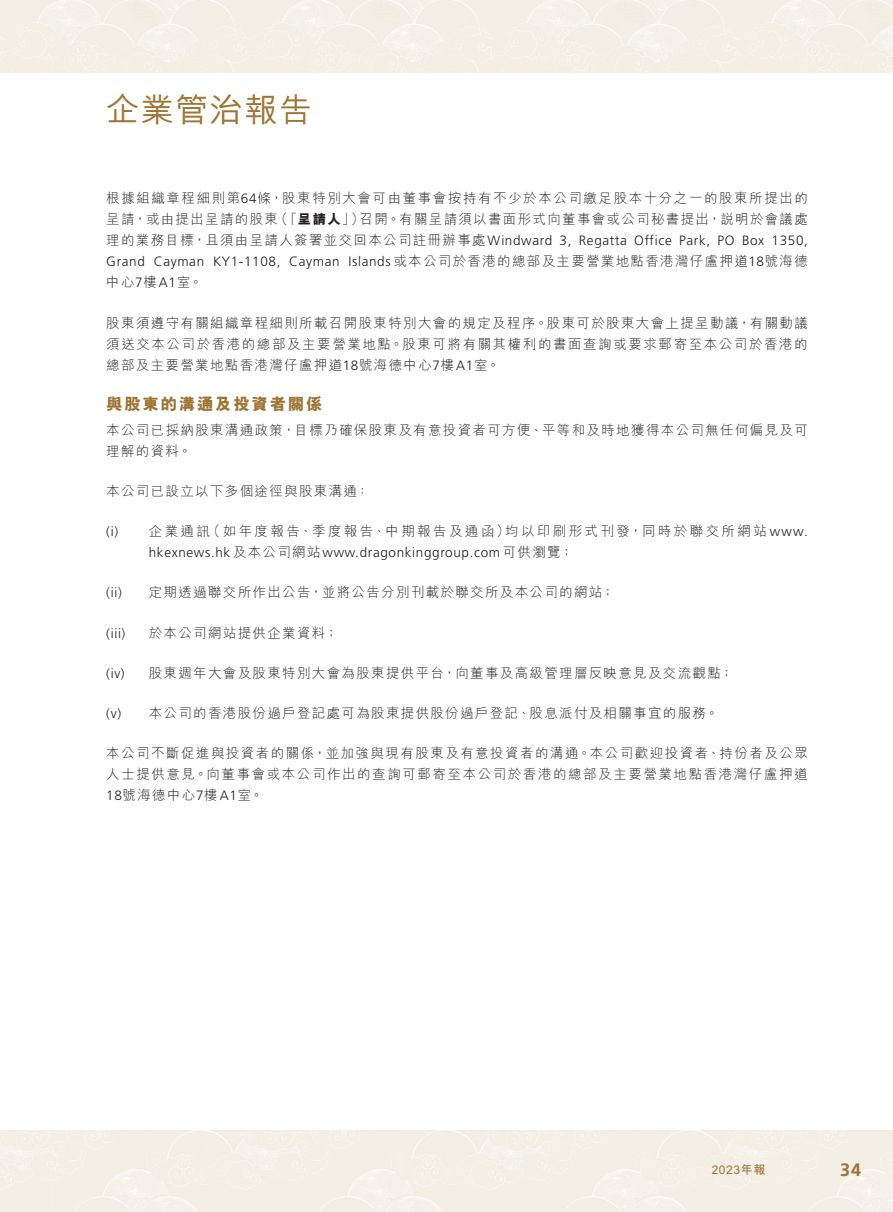
<style>
.page{position:relative;width:893px;height:1212px;background:#fff}
.page>*{position:absolute;margin:0;border:0;box-sizing:border-box;transform-origin:0 0}
.t1{font:500 33px "M Hei HK";letter-spacing:.045em;color:#9d7535}
.t2{font:700 18px "Frutiger LT Std";color:#9d7535}
.t3{font:800 16.5px "M Hei HK";letter-spacing:.1em;color:#9d7535}
.t4{font:300 13.5px/21px "M Hei HK";letter-spacing:.1em;color:#231f20}
.t5{font:300 13.5px "Frutiger LT Std";letter-spacing:.05em;color:#231f20}
.t6{font:300 13.5px "M Hei HK";letter-spacing:.175em;color:#231f20}
.t7{font:700 12px "M Hei HK";letter-spacing:.05em;color:#9d7535}
.s1{font-family:"Frutiger LT Std"}
.s2{font-weight:800}
.s3{font-family:"M Hei HK"}
</style>
<div class="page">
<img style="left:0;top:0;width:893px;height:1212px">
<h1 class="t1" style="left:106px;top:86px;width:207px">企業管治報告</h1>
<p class="t4" style="left:106px;top:188px;width:703px;text-align:right">根據組織章程細則第<span class="s1">64</span>條，股東特別大會可由董事會按持有不少於本公司繳足股本十分之一的股東所提出的召開。有關呈請須以書面形式向董事會或公司秘書提出，說明於會議處</p>
<p class="t4" style="left:275px;top:209px;width:91px">（「<span class="s2">呈請人</span>」）</p>
<p class="t4" style="left:106px;top:209px;width:173px">呈請，或由提出呈請的股東</p>
<p class="t4" style="left:349px;top:230px;width:461px;text-indent:-242px">理的業務目標，且須由呈請人簽署並交回本公司註冊辦事處<span class="s1">Windward<br>Islands</span>或本公司於香港的總部及主要營業地點香港灣仔盧押道<span class="s1">18</span>號海德</p>
<p class="t5" style="left:634px;top:233px;width:39px">Office</p>
<p class="t5" style="left:679px;top:233px;width:33px">Park,</p>
<p class="t5" style="left:717px;top:233px;width:19px">PO</p>
<p class="t5" style="left:560px;top:233px;width:13px">3,</p>
<p class="t5" style="left:772px;top:233px;width:38px">1350,</p>
<p class="t5" style="left:579px;top:233px;width:50px">Regatta</p>
<p class="t5" style="left:742px;top:233px;width:24px">Box</p>
<p class="t5" style="left:106px;top:254px;width:40px">Grand</p>
<p class="t4" style="left:106px;top:272px;width:98px">中心<span class="s1">7</span>樓<span class="s1">A1</span>室。</p>
<p class="t4" style="left:106px;top:312px;width:703px;text-align:justify">股東須遵守有關組織章程細則所載召開股東特別大會的規定及程序。股東可於股東大會上提呈動議，有關動議須送交本公司於香港的總部及主要營業地點。股東可將有關其權利的書面查詢或要求郵寄至本公司於香港的總部及主要營業地點香港灣仔盧押道<span class="s1">18</span>號海德中心<span class="s1">7</span>樓<span class="s1">A1</span>室。</p>
<p class="t3" style="left:106px;top:395px;width:218px">與股東的溝通及投資者關係</p>
<p class="t4" style="left:106px;top:419px;width:703px">本公司已採納股東溝通政策，目標乃確保股東及有意投資者可方便、平等和及時地獲得本公司無任何偏見及可理解的資料。</p>
<p class="t4" style="left:106px;top:480px;width:265px">本公司已設立以下多個途徑與股東溝通：</p>
<p class="t6" style="left:505px;top:524px;width:304px">均以印刷形式刊發，同時於聯交所網站 <span class="s1">www.</span></p>
<p class="t5" style="left:154px;top:254px;width:52px">Cayman</p>
<p class="t5" style="left:289px;top:254px;width:52px">Cayman</p>
<p class="t5" style="left:213px;top:254px;width:69px">KY1-1108,</p>
<p class="t6" style="left:207px;top:524px;width:304px">（如年度報告、季度報告、中期報告及通函）</p>
<p class="t4" style="left:149px;top:521px;width:63px">企業通訊</p>
<p class="t5" style="left:106px;top:524px;width:13px">) i(</p>
<p class="t5" style="left:106px;top:585px;width:17px">i i( )</p>
<p class="t5" style="left:106px;top:625px;width:21px">(iii)</p>
<p class="t5" style="left:106px;top:665px;width:20px">i v( )</p>
<p class="t5" style="left:149px;top:545px;width:426px">hkexnews.hk<span class="s3">及本公司網站</span>www.dragonkinggroup.com<span class="s3">可供瀏覽;</span></p>
<p class="t4" style="left:149px;top:582px;width:467px">定期透過聯交所作出公告，並將公告分別刊載於聯交所及本公司的網站;</p>
<p class="t4" style="left:149px;top:622px;width:191px">於本公司網站提供企業資料;</p>
<p class="t4" style="left:149px;top:662px;width:586px">股東週年大會及股東特別大會為股東提供平台，向董事及高級管理層反映意見及交流觀點;</p>
<p class="t4" style="left:149px;top:702px;width:571px">本公司的香港股份過戶登記處可為股東提供股份過戶登記、股息派付及相關事宜的服務。</p>
<p class="t5" style="left:106px;top:705px;width:16px">v( )</p>
<p class="t4" style="left:106px;top:742px;width:703px;text-align:justify">本公司不斷促進與投資者的關係，並加強與現有股東及有意投資者的溝通。本公司歡迎投資者、持份者及公眾人士提供意見。向董事會或本公司作出的查詢可郵寄至本公司於香港的總部及主要營業地點香港灣仔盧押道<span class="s1">18</span>號海德中心<span class="s1">7</span>樓<span class="s1">A1</span>室。</p>
<p class="t7" style="left:712px;top:1161px;width:55px">2023年報</p>
<h2 class="t2" style="left:840px;top:1159px;width:23px">34</h2>
</div>
